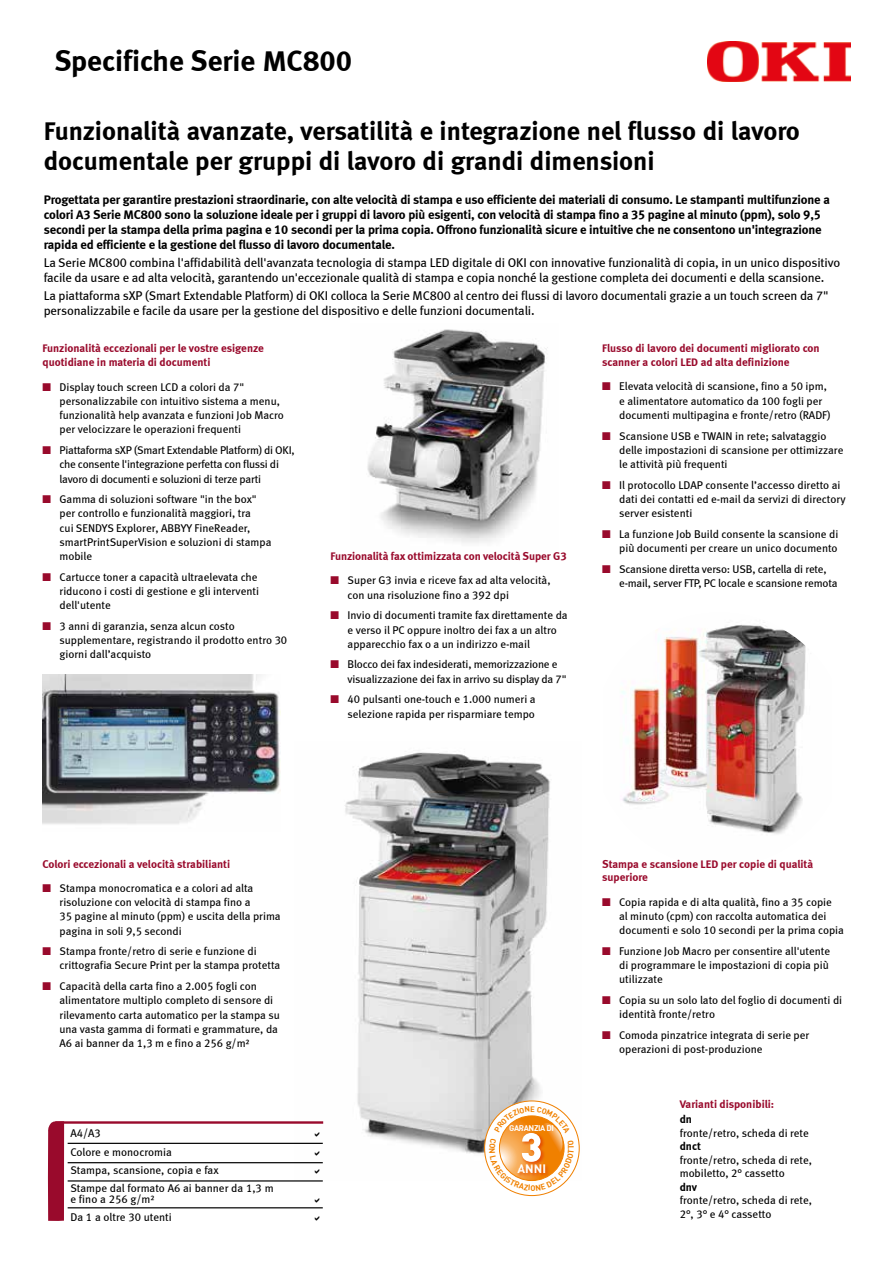
<style>
.page{position:relative;width:893px;height:1263px;background:#fff}
.page>*{position:absolute;margin:0;border:0;box-sizing:border-box;transform-origin:0 0}
.t1{font:29.25px "Meta Bold LF";color:#000}
.t2{font:26.25px/29.2px "Meta Bold LF";color:#000}
.t3{font:12.75px/15px "Meta Book LF";letter-spacing:-.01em;color:#000}
.t4{font:12.75px/15px "Meta Bold LF";letter-spacing:-.01em;color:#000}
.t5{font:700 12px "DIN";color:#fff}
.t6{font:11.25px/14.2px "Meta Book LF";color:#000}
.t7{font:11.25px/14px "Meta Bold LF";color:#990a2c}
.t8{font:11.25px/14.2px "Meta Book LF";letter-spacing:-.02em;color:#000}
.t9{font:11.25px "Meta Bold LF";color:#000}
.t10{font:700 8.1px "DIN";letter-spacing:-.05em;color:#fff}
.t11{font:700 7.95px "DIN";color:#f08100}
.s1{color:#990a2c}
</style>
<div class="page">
<img style="left:621px;top:624px;width:185px;height:210px">
<img style="left:707px;top:42px;width:143px;height:40px">
<img style="left:294px;top:752px;width:286px;height:419px">
<img style="left:43px;top:674px;width:238px;height:150px">
<div style="left:48px;top:1121px;width:16px;height:100px;background:#990a2c"></div>
<hr style="left:55px;top:1121px;width:268px;height:3px;background:#990a2c">
<hr style="left:68px;top:1143px;width:255px;height:1px;background:#000">
<hr style="left:68px;top:1162px;width:255px;height:1px;background:#000">
<hr style="left:68px;top:1180px;width:255px;height:1px;background:#000">
<hr style="left:68px;top:1207px;width:255px;height:1px;background:#000">
<img style="left:367px;top:329px;width:181px;height:214px">
<div style="left:485px;top:1101px;width:94px;height:94px;background:#fff;border-radius:50%"></div>
<svg style="left:315px;top:1132px;width:4px;height:5px"></svg>
<svg style="left:315px;top:1150px;width:4px;height:5px"></svg>
<svg style="left:489px;top:1106px;width:85px;height:84px"></svg>
<h1 class="t1" style="left:54px;top:44px;width:299px">Specifiche Serie MC800</h1>
<h2 class="t2" style="left:44px;top:116px;width:758px">Funzionalità avanzate, versatilità e integrazione nel flusso di lavoro documentale per gruppi di lavoro di grandi dimensioni</h2>
<p class="t4" style="left:44px;top:192px;width:788px">Progettata per garantire prestazioni straordinarie, con alte velocità di stampa e uso efficiente dei materiali di consumo. Le stampanti multifunzione a colori A3 Serie MC800 sono la soluzione ideale per i gruppi di lavoro più esigenti, con velocità di stampa fino a 35 pagine al minuto (ppm), solo 9,5 secondi per la stampa della prima pagina e 10 secondi per la prima copia. Offrono funzionalità sicure e intuitive che ne consentono un'integrazione rapida ed efficiente e la gestione del flusso di lavoro documentale.</p>
<p class="t3" style="left:44px;top:255px;width:798px">La Serie MC800 combina l'affidabilità dell'avanzata tecnologia di stampa LED digitale di OKI con innovative funzionalità di copia, in un unico dispositivo facile da usare e ad alta velocità, garantendo un'eccezionale qualità di stampa e copia nonché la gestione completa dei documenti e della scansione.</p>
<p class="t3" style="left:44px;top:288px;width:786px">La piattaforma sXP (Smart Extendable Platform) di OKI colloca la Serie MC800 al centro dei flussi di lavoro documentali grazie a un touch screen da 7" personalizzabile e facile da usare per la gestione del dispositivo e delle funzioni documentali.</p>
<p class="t7" style="left:43px;top:341px;width:223px">Funzionalità eccezionali per le vostre esigenze quotidiane in materia di documenti</p>
<p class="t6" style="left:60px;top:379px;width:226px;text-indent:-17px"><span class="s1">■</span> Display touch screen LCD a colori da 7" personalizzabile con intuitivo sistema a menu, funzionalità help avanzata e funzioni Job Macro per velocizzare le operazioni frequenti</p>
<p class="t8" style="left:60px;top:443px;width:237px;text-indent:-17px"><span class="s1">■</span> Piattaforma sXP (Smart Extendable Platform) di OKI, che consente l'integrazione perfetta con flussi di lavoro di documenti e soluzioni di terze parti</p>
<p class="t6" style="left:60px;top:492px;width:213px;text-indent:-17px"><span class="s1">■</span> Gamma di soluzioni software "in the box" per controllo e funzionalità maggiori, tra<br>cui SENDYS Explorer, ABBYY FineReader, smartPrintSuperVision e soluzioni di stampa mobile</p>
<p class="t6" style="left:60px;top:570px;width:201px;text-indent:-17px"><span class="s1">■</span> Cartucce toner a capacità ultraelevata che riducono i costi di gestione e gli interventi dell'utente</p>
<p class="t6" style="left:60px;top:619px;width:229px;text-indent:-17px"><span class="s1">■</span> 3 anni di garanzia, senza alcun costo supplementare, registrando il prodotto entro 30 giorni dall’acquisto</p>
<p class="t7" style="left:602px;top:341px;width:219px">Flusso di lavoro dei documenti migliorato con scanner a colori LED ad alta definizione</p>
<p class="t6" style="left:619px;top:379px;width:213px;text-indent:-17px"><span class="s1">■</span> Elevata velocità di scansione, fino a 50 ipm, e alimentatore automatico da 100 fogli per documenti multipagina e fronte/retro (RADF)</p>
<p class="t6" style="left:619px;top:428px;width:226px;text-indent:-17px"><span class="s1">■</span> Scansione USB e TWAIN in rete; salvataggio delle impostazioni di scansione per ottimizzare le attività più frequenti</p>
<p class="t6" style="left:619px;top:477px;width:228px;text-indent:-17px"><span class="s1">■</span> Il protocollo LDAP consente l’accesso diretto ai dati dei contatti ed e-mail da servizi di directory server esistenti</p>
<p class="t6" style="left:602px;top:527px;width:238px;text-align:right"><span class="s1">■</span> La funzione Job Build consente la scansione di più documenti per creare un unico documento</p>
<p class="t6" style="left:619px;top:561px;width:220px;text-indent:-17px"><span class="s1">■</span> Scansione diretta verso: USB, cartella di rete, e-mail, server FTP, PC locale e scansione remota</p>
<p class="t7" style="left:331px;top:549px;width:238px">Funzionalità fax ottimizzata con velocità Super G3</p>
<p class="t6" style="left:348px;top:573px;width:205px;text-indent:-17px"><span class="s1">■</span> Super G3 invia e riceve fax ad alta velocità, con una risoluzione fino a 392 dpi</p>
<p class="t6" style="left:348px;top:608px;width:222px;text-indent:-17px"><span class="s1">■</span> Invio di documenti tramite fax direttamente da e verso il PC oppure inoltro dei fax a un altro apparecchio fax o a un indirizzo e-mail</p>
<p class="t6" style="left:348px;top:657px;width:220px;text-indent:-17px"><span class="s1">■</span> Blocco dei fax indesiderati, memorizzazione e visualizzazione dei fax in arrivo su display da 7"</p>
<p class="t6" style="left:331px;top:692px;width:207px;text-align:right"><span class="s1">■</span> 40 pulsanti one-touch e 1.000 numeri a selezione rapida per risparmiare tempo</p>
<p class="t7" style="left:43px;top:856px;width:189px">Colori eccezionali a velocità strabilianti</p>
<p class="t6" style="left:60px;top:881px;width:223px;text-indent:-17px"><span class="s1">■</span> Stampa monocromatica e a colori ad alta risoluzione con velocità di stampa fino a<br>35 pagine al minuto (ppm) e uscita della prima pagina in soli 9,5 secondi</p>
<p class="t6" style="left:60px;top:944px;width:222px;text-indent:-17px"><span class="s1">■</span> Stampa fronte/retro di serie e funzione di crittografia Secure Print per la stampa protetta</p>
<p class="t6" style="left:60px;top:979px;width:222px;text-indent:-17px"><span class="s1">■</span> Capacità della carta fino a 2.005 fogli con alimentatore multiplo completo di sensore di rilevamento carta automatico per la stampa su una vasta gamma di formati e grammature, da A6 ai banner da 1,3 m e fino a 256 g/m²</p>
<p class="t6" style="left:70px;top:1124px;width:205px;line-height:18.5px">A4/A3<br>Colore e monocromia<br>Stampa, scansione, copia e fax<br>Stampe dal formato A6 ai banner da 1,3 m</p>
<p class="t6" style="left:70px;top:1189px;width:103px;line-height:18.5px">e fino a 256 g/m²<br>Da 1 a oltre 30 utenti</p>
<p class="t10" style="left:509px;top:1123px;width:46px">GARANZIA DI</p>
<p class="t5" style="left:518px;top:1161px;width:30px">ANNI</p>
<p class="t11" style="left:530px;top:1182px;width:7px">O</p>
<p class="t11" style="left:566px;top:1149px;width:6px;rotate:-90deg">T</p>
<p class="t7" style="left:602px;top:856px;width:213px">Stampa e scansione LED per copie di qualità superiore</p>
<p class="t6" style="left:619px;top:894px;width:226px;text-indent:-17px"><span class="s1">■</span> Copia rapida e di alta qualità, fino a 35 copie<br>al minuto (cpm) con raccolta automatica dei documenti e solo 10 secondi per la prima copia</p>
<p class="t6" style="left:619px;top:944px;width:213px;text-align:justify;text-indent:-17px"><span class="s1">■</span> Funzione Job Macro per consentire all'utente di programmare le impostazioni di copia più utilizzate</p>
<p class="t6" style="left:619px;top:993px;width:225px;text-indent:-17px"><span class="s1">■</span> Copia su un solo lato del foglio di documenti di identità fronte/retro</p>
<p class="t6" style="left:619px;top:1028px;width:192px;text-indent:-17px"><span class="s1">■</span> Comoda pinzatrice integrata di serie per operazioni di post-produzione</p>
<p class="t7" style="left:680px;top:1097px;width:96px">Varianti disponibili:</p>
<p class="t9" style="left:680px;top:1113px;width:14px">dn</p>
<p class="t6" style="left:680px;top:1126px;width:131px">fronte/retro, scheda di rete</p>
<p class="t9" style="left:680px;top:1140px;width:23px">dnct</p>
<p class="t6" style="left:680px;top:1153px;width:134px;line-height:13.5px">fronte/retro, scheda di rete, mobiletto, 2° cassetto</p>
<p class="t9" style="left:680px;top:1180px;width:19px">dnv</p>
<p class="t6" style="left:680px;top:1194px;width:134px;line-height:13.5px">fronte/retro, scheda di rete,<br>2°, 3° e 4° cassetto</p>
</div>
